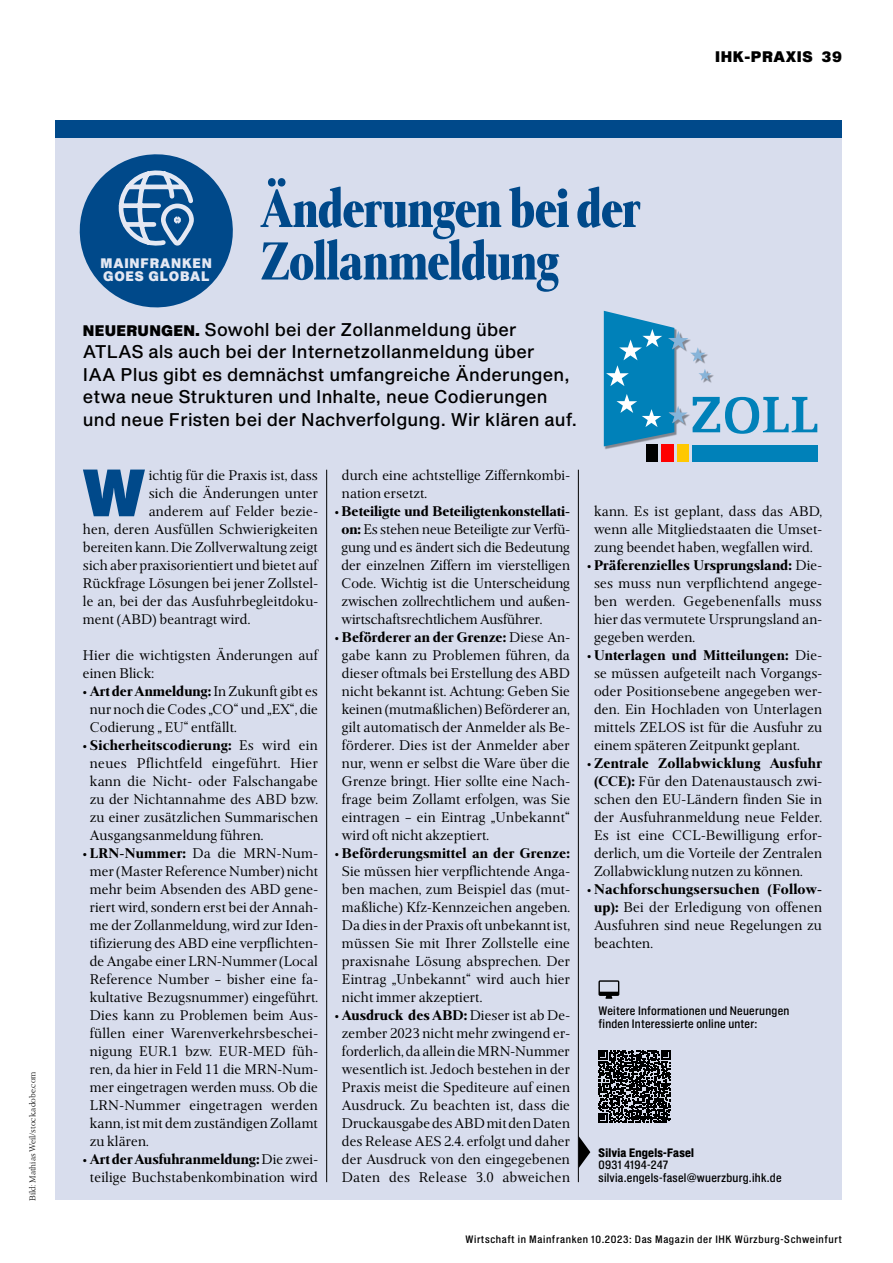
<style>
.page{position:relative;width:893px;height:1263px;background:#fff}
.page>*{position:absolute;margin:0;border:0;box-sizing:border-box;transform-origin:0 0}
.WiM_Gtx_Initial{font:65.4px "Shapiro Pro 96 Super";color:#00498a}
.WiM_Head_gross{font:800 57px/52.5px "Frontis Condensed";letter-spacing:-.02em;color:#00498a;scale:.96 1}
.WiM_Vorspann{font:18px/22.5px "Shapiro Pro 54 Middle";letter-spacing:.01em;color:#000}
.WiM_Gtx_OHNE_Einzug{font:15px/18px "Frontis";letter-spacing:.005em;color:#000;text-align:justify}
.WiM_Gtx_Initial-2{font:15px "Frontis";letter-spacing:.005em;color:#000}
.t1{font:15px "Shapiro Pro 96 Super";letter-spacing:.04em;color:#000}
.WiM_Info_Hinweis{font:13.5px/13.5px "Shapiro Pro 96 Super";letter-spacing:.06em;color:#e4e8f3}
.WiM_Info_Hinweis-2{font:12px/12.8px "Shapiro Pro 52 Middle";letter-spacing:.02em;color:#000}
.t2{font:10.5px "Shapiro Pro 52 Middle";letter-spacing:.06em;color:#000}
.t3{font:300 9px "Frontis";color:#000}
.s1{font-family:"Shapiro Pro 96 Super";font-size:15px}
.s2{font-weight:800}
.s3{font-family:"Shapiro Pro 82 Super";font-weight:800}
</style>
<div class="page">
<div style="left:56px;top:129px;width:786px;height:1071px;background:#d8dded"></div>
<div style="left:56px;top:120px;width:786px;height:18px;background:#00498a"></div>
<svg style="left:79px;top:154px;width:154px;height:154px"></svg>
<hr style="left:326px;top:470px;width:1px;height:712px;background:#000">
<hr style="left:578px;top:470px;width:1px;height:712px;background:#000">
<svg style="left:579px;top:1136px;width:11px;height:32px"></svg>
<svg style="left:598px;top:980px;width:21px;height:19px"></svg>
<svg style="left:598px;top:1050px;width:73px;height:73px"></svg>
<div style="left:693px;top:445px;width:125px;height:17px;background:#0081b9"></div>
<svg style="left:604px;top:311px;width:213px;height:135px"></svg>
<img style="left:647px;top:445px;width:10px;height:17px">
<img style="left:662px;top:445px;width:11px;height:17px">
<img style="left:677px;top:445px;width:11px;height:17px">
<p class="t3" style="left:27px;top:1201px;width:131px;rotate:-90deg">Bild: Mathias Weil/stock.adobe.com</p>
<p class="WiM_Info_Hinweis" style="left:101px;top:257px;width:113px">MAINFRANKEN<br>GOES GLOBAL</p>
<p class="WiM_Head_gross" style="left:260px;top:182px;width:398px">Änderungen bei der<br>Zollanmeldung</p>
<p class="WiM_Vorspann" style="left:83px;top:319px;width:496px"><span class="s1">NEUERUNGEN.</span> Sowohl bei der Zollanmeldung über ATLAS als auch bei der Internetzollanmeldung über<br>IAA Plus gibt es demnächst umfangreiche Änderungen, etwa neue Strukturen und Inhalte, neue Codierungen und neue Fristen bei der Nachverfolgung. Wir klären auf.</p>
<p class="t1" style="left:715px;top:46px;width:128px">IHK-PRAXIS 39</p>
<p class="WiM_Gtx_Initial" style="left:82px;top:446px;width:65px">W</p>
<p class="WiM_Gtx_Initial-2" style="left:149px;top:466px;width:171px">ichtig für die Praxis ist, dass</p>
<p class="WiM_Gtx_Initial-2" style="left:149px;top:484px;width:171px">sich die Änderungen unter</p>
<p class="WiM_Gtx_Initial-2" style="left:149px;top:502px;width:171px">anderem auf Felder bezie-</p>
<p class="WiM_Gtx_Initial-2" style="left:83px;top:520px;width:237px">hen, deren Ausfüllen Schwierigkeiten</p>
<p class="WiM_Gtx_Initial-2" style="left:83px;top:538px;width:236px">bereiten kann. Die Zollverwaltung zeigt</p>
<p class="WiM_Gtx_Initial-2" style="left:83px;top:556px;width:236px">sich aber praxisorientiert und bietet auf</p>
<p class="WiM_Gtx_Initial-2" style="left:83px;top:574px;width:237px">Rückfrage Lösungen bei jener Zollstel-</p>
<p class="WiM_Gtx_Initial-2" style="left:83px;top:592px;width:237px">le an, bei der das Ausfuhrbegleitdoku-</p>
<p class="WiM_Gtx_Initial-2" style="left:83px;top:610px;width:169px">ment (ABD) beantragt wird.</p>
<p class="WiM_Gtx_OHNE_Einzug" style="left:83px;top:646px;width:237px">Hier die wichtigsten Änderungen auf einen Blick:</p>
<p class="WiM_Gtx_OHNE_Einzug" style="left:90px;top:682px;width:230px;text-indent:-7px">• <span class="s2">Art der Anmeldung:</span> In Zukunft gibt es nur noch die Codes „CO“ und „EX“, die Codierung „ EU“ entfällt.</p>
<p class="WiM_Gtx_OHNE_Einzug" style="left:90px;top:736px;width:230px;text-indent:-7px">• <span class="s2">Sicherheitscodierung:</span> Es wird ein neues Pflichtfeld eingeführt. Hier kann die Nicht- oder Falschangabe zu der Nichtannahme des ABD bzw. zu einer zusätzlichen Summarischen Ausgangsanmeldung führen.</p>
<p class="WiM_Gtx_OHNE_Einzug" style="left:90px;top:844px;width:230px;text-indent:-7px">• <span class="s2">LRN-Nummer:</span> Da die MRN-Num&shy;mer (Master Reference Number) nicht mehr beim Absenden des ABD gene&shy;riert wird, sondern erst bei der Annah&shy;me der Zollanmeldung, wird zur Iden&shy;tifizierung des ABD eine verpflichten&shy;de Angabe einer LRN-Nummer (Local Reference Number – bisher eine fa&shy;kultative Bezugsnummer) eingeführt.<br>Dies kann zu Problemen beim Aus&shy;füllen einer Warenverkehrsbeschei&shy;nigung EUR.1 bzw. EUR-MED füh&shy;ren, da hier in Feld 11 die MRN-Num&shy;mer eingetragen werden muss. Ob die LRN-Nummer eingetragen werden kann, ist mit dem zuständigen Zollamt zu klären.</p>
<p class="WiM_Gtx_OHNE_Einzug" style="left:83px;top:1150px;width:237px;text-align:center">• <span class="s2">Art der Ausfuhranmeldung:</span> Die zwei&shy;teilige Buchstabenkombination wird</p>
<p class="WiM_Gtx_OHNE_Einzug" style="left:342px;top:466px;width:230px">durch eine achtstellige Ziffernkombi&shy;nation ersetzt.</p>
<p class="WiM_Gtx_OHNE_Einzug" style="left:341px;top:502px;width:230px;text-indent:-7px">• <span class="s2">Beteiligte und Beteiligtenkonstellati&shy;on:</span> Es stehen neue Beteiligte zur Verfü&shy;gung und es ändert sich die Bedeutung der einzelnen Ziffern im vierstelligen Code. Wichtig ist die Unterscheidung zwischen zollrechtlichem und außen&shy;wirtschaftsrechtlichem Ausführer.</p>
<p class="WiM_Gtx_OHNE_Einzug" style="left:342px;top:628px;width:230px;text-indent:-7px">• <span class="s2">Beförderer an der Grenze:</span> Diese An&shy;gabe kann zu Problemen führen, da dieser oftmals bei Erstellung des ABD nicht bekannt ist. Achtung: Geben Sie keinen (mutmaßlichen) Beförderer an, gilt automatisch der Anmelder als Be&shy;förderer. Dies ist der Anmelder aber nur, wenn er selbst die Ware über die Grenze bringt. Hier sollte eine Nach&shy;frage beim Zollamt erfolgen, was Sie eintragen – ein Eintrag „Unbekannt“ wird oft nicht akzeptiert.</p>
<p class="WiM_Gtx_OHNE_Einzug" style="left:342px;top:844px;width:230px;text-indent:-7px">• <span class="s2">Beförderungsmittel an der Grenze:<br></span>Sie müssen hier verpflichtende Anga&shy;ben machen, zum Beispiel das (mut&shy;maßliche) Kfz-Kennzeichen angeben.<br>Da dies in der Praxis oft unbekannt ist, müssen Sie mit Ihrer Zollstelle eine praxisnahe Lösung absprechen. Der Eintrag „Unbekannt“ wird auch hier nicht immer akzeptiert.</p>
<p class="WiM_Gtx_OHNE_Einzug" style="left:335px;top:1006px;width:237px;text-align:center">• <span class="s2">Ausdruck des ABD:</span> Dieser ist ab De&shy;zember 2023 nicht mehr zwingend er&shy;forderlich, da allein die MRN-Nummer wesentlich ist. Jedoch bestehen in der Praxis meist die Spediteure auf einen Ausdruck. Zu beachten ist, dass die Druckausgabe des ABD mit den Daten des Release AES 2.4. erfolgt und daher der Ausdruck von den eingegebenen Daten des Release 3.0 abweichen</p>
<p class="WiM_Gtx_OHNE_Einzug" style="left:594px;top:502px;width:230px">kann. Es ist geplant, dass das ABD, wenn alle Mitgliedstaaten die Umset&shy;zung beendet haben, wegfallen wird.</p>
<p class="WiM_Gtx_OHNE_Einzug" style="left:594px;top:556px;width:230px;text-indent:-7px">• <span class="s2">Präferenzielles Ursprungsland:</span> Die&shy;ses muss nun verpflichtend angege&shy;ben werden. Gegebenenfalls muss hier das vermutete Ursprungsland an&shy;gegeben werden.</p>
<p class="WiM_Gtx_OHNE_Einzug" style="left:594px;top:646px;width:230px;text-indent:-7px">• <span class="s2">Unterlagen und Mitteilungen:</span> Die&shy;se müssen aufgeteilt nach Vorgangs&shy;oder Positionsebene angegeben wer&shy;den. Ein Hochladen von Unterlagen mittels ZELOS ist für die Ausfuhr zu einem späteren Zeitpunkt geplant.</p>
<p class="WiM_Gtx_OHNE_Einzug" style="left:594px;top:754px;width:230px;text-indent:-7px">• <span class="s2">Zentrale Zollabwicklung Ausfuhr (CCE):</span> Für den Datenaustausch zwi&shy;schen den EU-Ländern finden Sie in der Ausfuhranmeldung neue Felder.<br>Es ist eine CCL-Bewilligung erfor&shy;derlich, um die Vorteile der Zentralen Zollabwicklung nutzen zu können.</p>
<p class="WiM_Gtx_OHNE_Einzug" style="left:594px;top:880px;width:230px;text-indent:-7px">• <span class="s2">Nachforschungsersuchen (Follow&shy;up):</span> Bei der Erledigung von offenen Ausfuhren sind neue Regelungen zu beachten.</p>
<p class="WiM_Info_Hinweis-2" style="left:598px;top:1005px;width:192px">Weitere Informationen und Neuerungen finden Interessierte online unter:</p>
<p class="WiM_Info_Hinweis-2" style="left:598px;top:1146px;width:185px"><span class="s3">Silvia Engels-Fasel<br></span>0931 4194-247 silvia.engels-fasel@wuerzburg.ihk.de</p>
<p class="t2" style="left:465px;top:1232px;width:378px">Wirtschaft in Mainfranken 10.2023: Das Magazin der IHK Würzburg-Schweinfurt</p>
</div>
